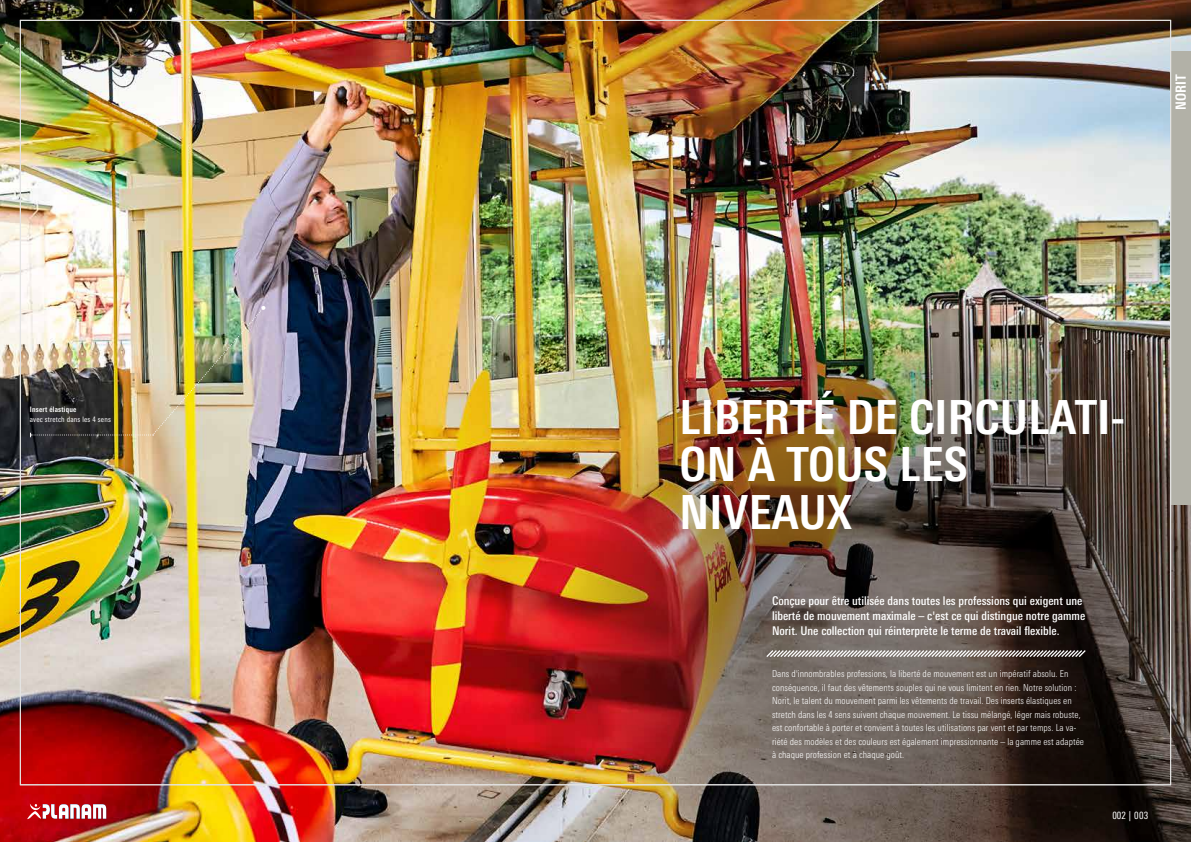
<style>
.page{position:relative;width:1191px;height:842px;background:#fff}
.page>*{position:absolute;margin:0;border:0;box-sizing:border-box;transform-origin:0 0}
.t1{font:700 condensed 47px/47.2px "Univers Next Pro";letter-spacing:.005em;color:#fff}
.t2{font:700 condensed 14px "Univers Next Pro";letter-spacing:.005em;color:#fff}
.t3{font:500 condensed 12px/15px "Univers Next Pro";color:#fff}
.t4{font:condensed 10px "Univers Next Pro";letter-spacing:.025em;color:#fff}
.t5{font:300 condensed 9.5px/13.5px "Univers Next Pro";letter-spacing:.005em;color:#fff}
.t6{font:condensed 7.5px "Univers Next Pro";letter-spacing:.025em;color:#fff}
.t7{font:700 condensed 7.5px "Univers Next Pro";letter-spacing:.025em;color:#fff}
</style>
<div class="page">
<img style="left:0;top:0;width:1191px;height:842px">
<img style="left:571px;top:292px;width:620px;height:550px">
<svg style="left:765px;top:649px;width:322px;height:9px;background:#958f8b"></svg>
<img style="left:30px;top:306px;width:235px;height:131px">
<div style="left:1171px;top:51px;width:20px;height:454px;background:#b2b1a7"></div>
<svg style="left:27px;top:803px;width:79px;height:16px"></svg>
<p class="t7" style="left:30px;top:405px;width:48px">Insert élastique</p>
<p class="t6" style="left:30px;top:415px;width:83px">avec stretch dans les 4 sens</p>
<h2 class="t2" style="left:1172px;top:110px;width:37px;rotate:-90deg">NORIT</h2>
<h1 class="t1" style="left:679px;top:393px;width:447px">LIBERTÉ DE CIRCULATI-<br>ON À TOUS LES<br>NIVEAUX</h1>
<p class="t3" style="left:772px;top:593px;width:315px">Conçue pour être utilisée dans toutes les professions qui exigent une liberté de mouvement maximale – c'est ce qui distingue notre gamme<br>Norit. Une collection qui réinterprète le terme de travail flexible.</p>
<p class="t5" style="left:772px;top:667px;width:313px">Dans d'innombrables professions, la liberté de mouvement est un impératif absolu. En conséquence, il faut des vêtements souples qui ne vous limitent en rien. Notre solution :<br>Norit, le talent du mouvement parmi les vêtements de travail. Des inserts élastiques en stretch dans les 4 sens suivent chaque mouvement. Le tissu mélangé, léger mais robuste, est confortable à porter et convient à toutes les utilisations par vent et par temps. La va&shy;riété des modèles et des couleurs est également impressionnante – la gamme est adaptée à chaque profession et à chaque goût.</p>
<p class="t4" style="left:1112px;top:809px;width:38px">002 | 003</p>
</div>
